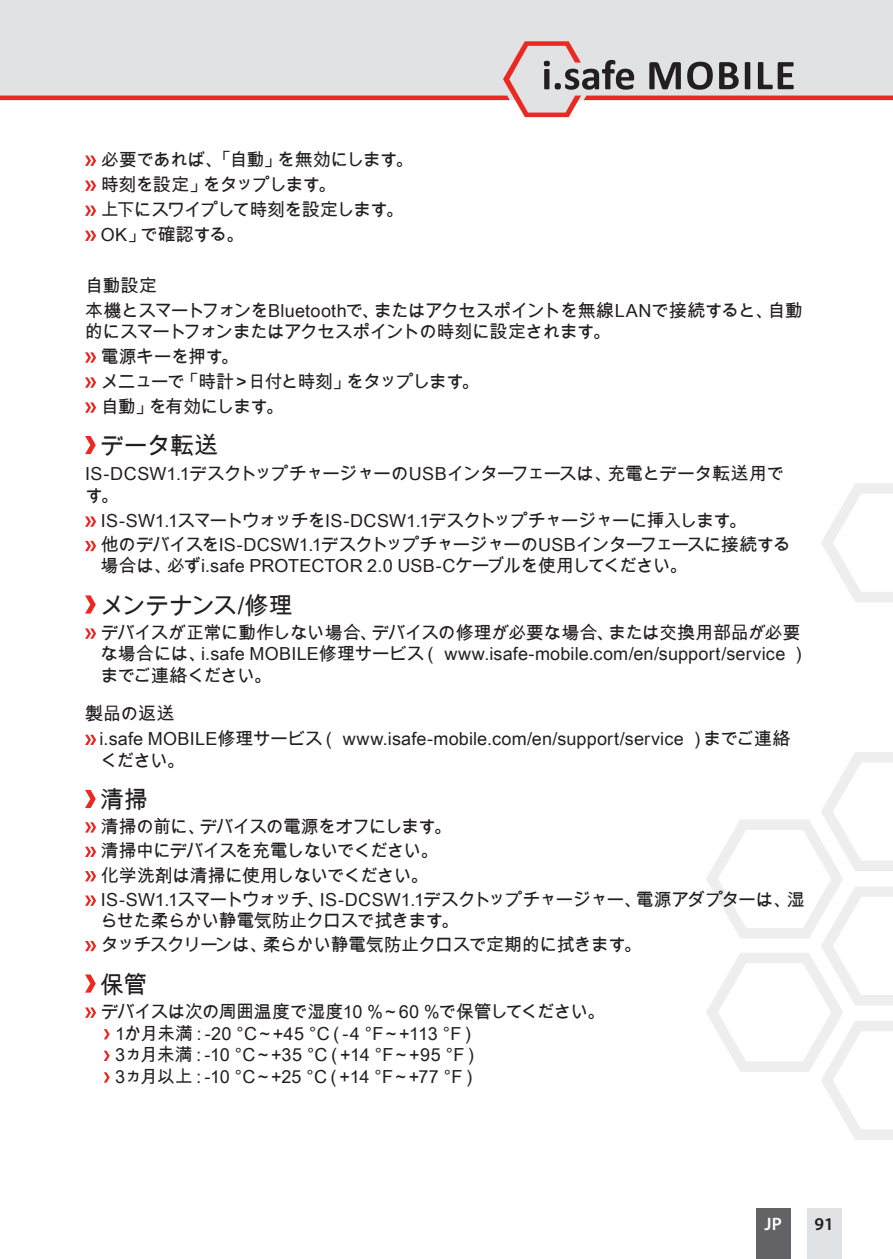
<style>
.page{position:relative;width:893px;height:1259px;background:#fff}
.page>*{position:absolute;margin:0;border:0;box-sizing:border-box;transform-origin:0 0}
.t1{font:24px "Arial Unicode MS";letter-spacing:-.025em;color:#231f20}
.t2{font:24px "Arial Unicode MS";letter-spacing:-.05em;color:#231f20}
.t3{font:18px/24.9px "Arial Unicode MS";letter-spacing:-.035em;color:#231f20}
.t4{font:18px/24.3px "Arial Unicode MS";letter-spacing:-.06em;color:#231f20}
.t5{font:18px/21.3px "Arial Unicode MS";letter-spacing:.005em;color:#231f20}
.t6{font:18px/24.9px "Arial Unicode MS";letter-spacing:.01em;color:#231f20}
.t7{font:18px "Arial Unicode MS";letter-spacing:-.01em;color:#231f20}
.t8{font:600 18px "Myriad Pro";color:#fff}
.t9{font:600 18px "Myriad Pro";color:#231f20}
</style>
<div class="page">
<svg style="left:821px;top:483px;width:72px;height:119px"></svg>
<svg style="left:706px;top:752px;width:187px;height:388px"></svg>
<div style="left:756px;top:1208px;width:34px;height:51px;background:#636366"></div>
<div style="left:807px;top:1208px;width:34px;height:51px;background:#e1e2e4"></div>
<div style="left:0;top:0;width:893px;height:41px;background:#e1e2e4"></div>
<svg style="left:0;top:41px;width:893px;height:76px"></svg>
<svg style="left:85px;top:155px;width:11px;height:11px"></svg>
<svg style="left:85px;top:181px;width:11px;height:10px"></svg>
<svg style="left:85px;top:206px;width:11px;height:10px"></svg>
<svg style="left:85px;top:231px;width:11px;height:10px"></svg>
<svg style="left:85px;top:352px;width:11px;height:11px"></svg>
<svg style="left:85px;top:377px;width:11px;height:11px"></svg>
<svg style="left:85px;top:402px;width:11px;height:11px"></svg>
<svg style="left:85px;top:436px;width:11px;height:18px"></svg>
<svg style="left:85px;top:516px;width:11px;height:11px"></svg>
<svg style="left:85px;top:541px;width:11px;height:10px"></svg>
<svg style="left:85px;top:595px;width:11px;height:18px"></svg>
<svg style="left:85px;top:628px;width:11px;height:11px"></svg>
<svg style="left:85px;top:734px;width:11px;height:11px"></svg>
<svg style="left:85px;top:790px;width:11px;height:18px"></svg>
<svg style="left:85px;top:822px;width:11px;height:10px"></svg>
<svg style="left:85px;top:846px;width:11px;height:11px"></svg>
<svg style="left:85px;top:871px;width:11px;height:10px"></svg>
<svg style="left:85px;top:895px;width:11px;height:11px"></svg>
<svg style="left:85px;top:941px;width:11px;height:10px"></svg>
<svg style="left:85px;top:974px;width:11px;height:18px"></svg>
<svg style="left:85px;top:1007px;width:11px;height:10px"></svg>
<svg style="left:104px;top:1029px;width:6px;height:10px"></svg>
<svg style="left:104px;top:1050px;width:6px;height:11px"></svg>
<svg style="left:104px;top:1072px;width:6px;height:10px"></svg>
<p class="t3" style="left:101px;top:147px;width:314px">必要であれば、「自動」を無効にします。時刻を設定」をタップします。<br>上下にスワイプして時刻を設定します。<br>OK」で確認する。</p>
<p class="t3" style="left:85px;top:272px;width:719px">自動設定<br>本機とスマートフォンをBluetoothで、またはアクセスポイントを無線LANで接続すると、自動</p>
<p class="t3" style="left:101px;top:319px;width:511px;text-indent:-16px">的にスマートフォンまたはアクセスポイントの時刻に設定されます。電源キーを押す。<br>メニューで「時計＞日付と時刻」をタップします。<br>自動」を有効にします。</p>
<h1 class="t1" style="left:100px;top:428px;width:120px">データ転送</h1>
<p class="t3" style="left:85px;top:463px;width:701px;line-height:21.6px">IS-DCSW1.1デスクトップチャージャーのUSBインターフェースは、充電とデータ転送用です。</p>
<p class="t4" style="left:101px;top:508px;width:692px">IS-SW1.1スマートウォッチをIS-DCSW1.1デスクトップチャージャーに挿入します。<br>他のデバイスをIS-DCSW1.1デスクトップチャージャーのUSBインターフェースに接続する</p>
<p class="t7" style="left:100px;top:553px;width:589px">場合は、必ずi.safe PROTECTOR 2.0 USB-Cケーブルを使用してください。</p>
<h1 class="t2" style="left:100px;top:588px;width:194px">メンテナンス/修理</h1>
<p class="t5" style="left:100px;top:621px;width:709px">デバイスが正常に動作しない場合、デバイスの修理が必要な場合、または交換用部品が必要な場合には、i.safe MOBILE修理サービス（ www.isafe-mobile.com/en/support/service ）までご連絡ください。</p>
<p class="t6" style="left:100px;top:701px;width:692px;text-indent:-15px">製品の返送<br>i.safe MOBILE修理サービス（ www.isafe-mobile.com/en/support/service ）までご連絡</p>
<p class="t3" style="left:100px;top:747px;width:86px">ください。</p>
<h1 class="t1" style="left:100px;top:782px;width:49px">清掃</h1>
<p class="t4" style="left:101px;top:814px;width:705px">清掃の前に、デバイスの電源をオフにします。<br>清掃中にデバイスを充電しないでください。<br>化学洗剤は清掃に使用しないでください。<br>IS-SW1.1スマートウォッチ、IS-DCSW1.1デスクトップチャージャー、電源アダプターは、湿</p>
<p class="t3" style="left:100px;top:908px;width:543px">らせた柔らかい静電気防止クロスで拭きます。<br>タッチスクリーンは、柔らかい静電気防止クロスで定期的に拭きます。</p>
<h1 class="t1" style="left:100px;top:967px;width:49px">保管</h1>
<p class="t3" style="left:115px;top:1000px;width:492px;line-height:21.6px;text-indent:-14px">デバイスは次の周囲温度で湿度10 %～60 %で保管してください。1か月未満：-20 °C～+45 °C（-4 °F～+113 °F）<br>3ヵ月未満：-10 °C～+35 °C（+14 °F～+95 °F）<br>3ヵ月以上：-10 °C～+25 °C（+14 °F～+77 °F）</p>
<p class="t8" style="left:765px;top:1212px;width:19px">JP</p>
<p class="t9" style="left:815px;top:1212px;width:21px">91</p>
</div>
